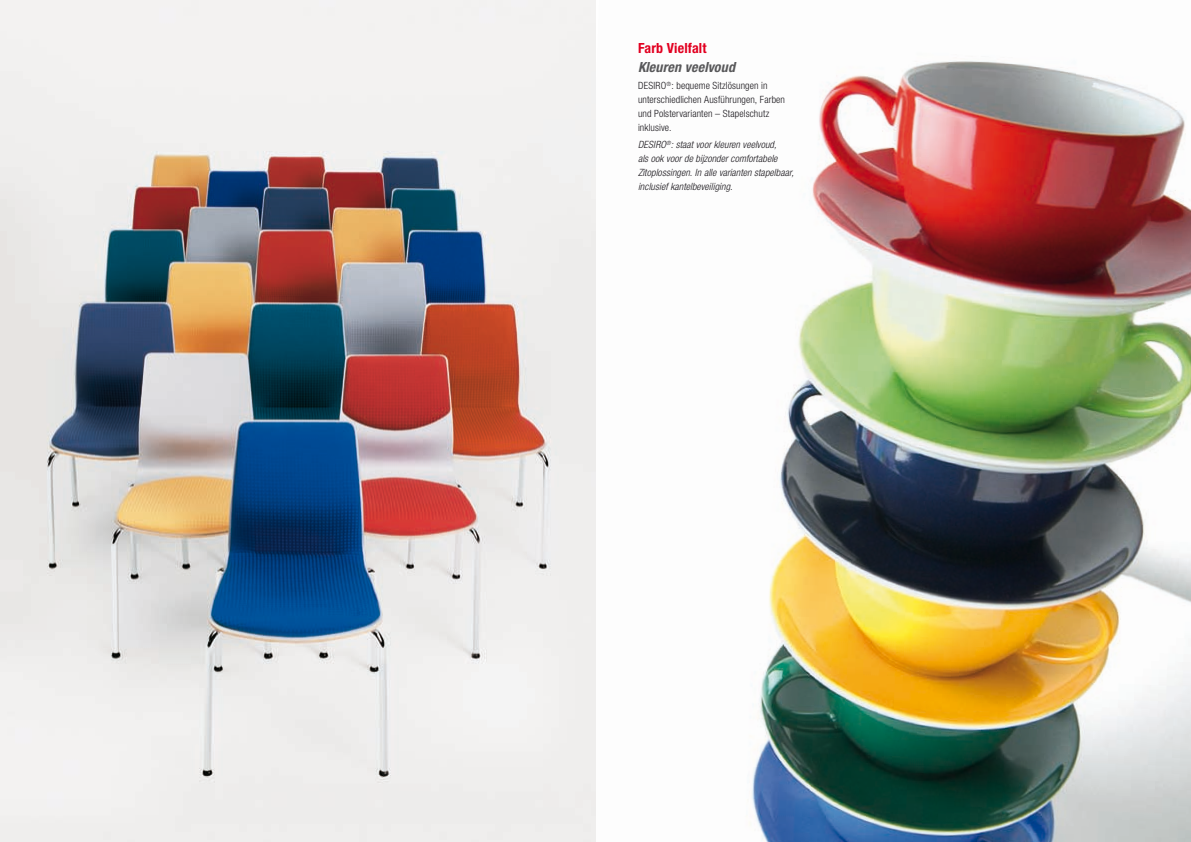
<style>
.page{position:relative;width:1191px;height:842px;background:#fff}
.page>*{position:absolute;margin:0;border:0;box-sizing:border-box;transform-origin:0 0}
.t1{font:italic 700 condensed 14px "Helvetica Neue LT";letter-spacing:.01em;color:#58585a}
.t2{font:700 condensed 14px "Helvetica Neue LT";letter-spacing:.01em;color:#e20020}
.t3{font:italic 300 condensed 10px/14px "Helvetica Neue LT";letter-spacing:.01em;color:#1a171c}
.t4{font:300 condensed 10px/14px "Helvetica Neue LT";letter-spacing:.01em;color:#1a171c}
</style>
<div class="page">
<img style="left:0;top:0;width:1191px;height:842px">
<h1 class="t2" style="left:638px;top:40px;width:70px">Farb Vielfalt</h1>
<h1 class="t1" style="left:638px;top:59px;width:98px">Kleuren veelvoud</h1>
<p class="t4" style="left:638px;top:78px;width:148px">DESIRO<sup>®</sup>: bequeme Sitzlösungen in unterschiedlichen Ausführungen, Farben und Polstervarianten – Stapelschutz inklusive.</p>
<p class="t3" style="left:638px;top:137px;width:157px">DESIRO<sup>®</sup>: staat voor kleuren veelvoud,<br>als ook voor de bijzonder comfortabele Zitoplossingen. In alle varianten stapelbaar, inclusief kantelbeveiliging.</p>
</div>
